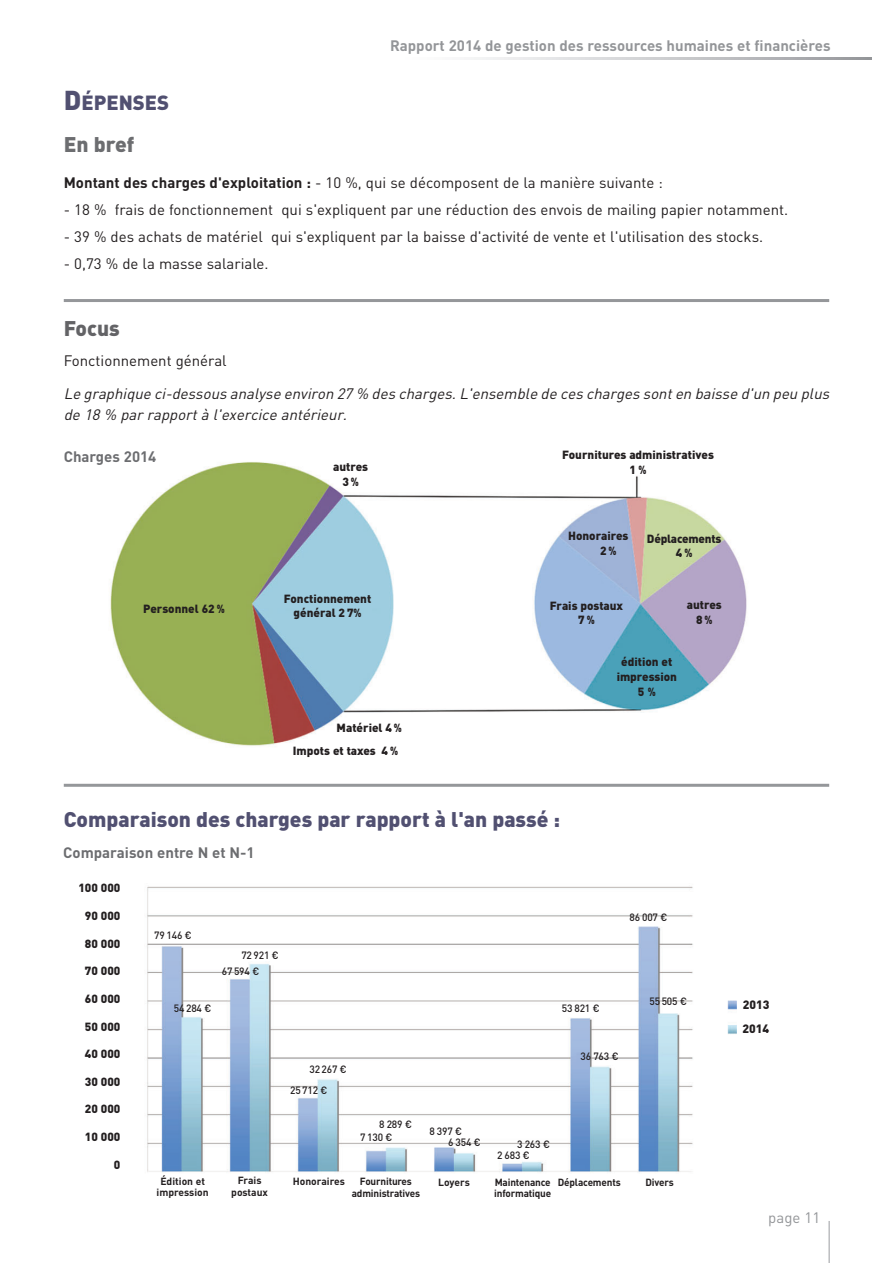
<style>
.page{position:relative;width:893px;height:1263px;background:#fff}
.page>*{position:absolute;margin:0;border:0;box-sizing:border-box;transform-origin:0 0}
.t1{font:900 21px "DIN Pro";color:#515071}
.t2{font:900 21px "DIN Pro";color:#6c6d70}
.t3{font:900 21px "DIN Pro";color:#636366}
.t4{font:900 20.25px "DIN Pro";color:#515071}
.t5{font:15px "DIN Pro";color:#231f20}
.t6{font:italic 15px/21px "DIN Pro";color:#231f20}
.t7{font:700 15px "DIN Pro";color:#939598}
.t8{font:700 15px "DIN Pro";color:#6c6d70}
.t9{font:15px "DIN Pro";color:#939598}
.t10{font:900 12px/24.5px "DIN Pro";color:#231f20}
.t11{font:900 11.7px/14.7px "DIN Pro";color:#231f20;text-align:center}
.t12{font:500 10.5px/11.2px "DIN Pro";letter-spacing:-.015em;color:#231f20}
.t13{font:700 10.35px/11.7px "DIN Pro";letter-spacing:-.015em;color:#231f20;text-align:center}
.s1{font-size:27px}
.s2{font-weight:700}
</style>
<div class="page">
<hr style="left:828px;top:1221px;width:2px;height:42px;background:#bcbdc0">
<hr style="left:64px;top:299px;width:765px;height:3px;background:#95979a">
<img style="left:110px;top:462px;width:637px;height:284px">
<hr style="left:64px;top:784px;width:765px;height:3px;background:#95979a">
<img style="left:147px;top:886px;width:590px;height:287px">
<h2 class="t4" style="left:64px;top:89px;width:107px"><span class="s1">D</span>ÉPENSES</h2>
<p class="t7" style="left:390px;top:35px;width:442px">Rapport 2014 de gestion des ressources humaines et financières</p>
<h1 class="t2" style="left:64px;top:130px;width:72px">En bref</h1>
<p class="t5" style="left:64px;top:173px;width:601px"><span class="s2">Montant des charges d'exploitation :</span> - 10 %, qui se décomposent de la manière suivante :</p>
<p class="t5" style="left:64px;top:200px;width:726px">- 18 % frais de fonctionnement qui s'expliquent par une réduction des envois de mailing papier notamment.</p>
<p class="t5" style="left:64px;top:227px;width:701px">- 39 % des achats de matériel qui s'expliquent par la baisse d'activité de vente et l'utilisation des stocks.</p>
<p class="t5" style="left:64px;top:254px;width:206px">- 0,73 % de la masse salariale.</p>
<h1 class="t3" style="left:64px;top:315px;width:58px">Focus</h1>
<p class="t5" style="left:64px;top:351px;width:164px">Fonctionnement général</p>
<p class="t6" style="left:64px;top:383px;width:771px">Le graphique ci-dessous analyse environ 27 % des charges. L'ensemble de ces charges sont en baisse d'un peu plus de 18 % par rapport à l'exercice antérieur.</p>
<p class="t8" style="left:64px;top:447px;width:94px">Charges 2014</p>
<p class="t11" style="left:333px;top:459px;width:36px">autres<br>3%</p>
<p class="t11" style="left:143px;top:600px;width:83px">Personnel 62 %</p>
<p class="t11" style="left:284px;top:590px;width:89px">Fonctionnement général 2 7%</p>
<p class="t11" style="left:293px;top:715px;width:111px;line-height:23.5px;text-align:left;text-indent:44px">Matériel 4 %<br>Impots et taxes 4 %</p>
<p class="t11" style="left:562px;top:447px;width:153px">Fournitures administratives<br>1%</p>
<p class="t11" style="left:600px;top:528px;width:30px;text-align:left;text-indent:-32px">Honoraires<br>2%</p>
<p class="t11" style="left:647px;top:530px;width:76px">Déplacements<br>4%</p>
<p class="t11" style="left:550px;top:598px;width:75px">Frais postaux<br>7%</p>
<p class="t11" style="left:617px;top:654px;width:62px">édition et impression<br>5 %</p>
<p class="t11" style="left:687px;top:597px;width:36px">autres<br>8%</p>
<h1 class="t1" style="left:64px;top:805px;width:498px">Comparaison des charges par rapport à l'an passé :</h1>
<p class="t8" style="left:63px;top:843px;width:193px">Comparaison entre N et N-1</p>
<p class="t11" style="left:78px;top:880px;width:44px">100 000</p>
<p class="t11" style="left:85px;top:908px;width:37px">90 000</p>
<p class="t11" style="left:85px;top:936px;width:37px">80 000</p>
<p class="t11" style="left:85px;top:963px;width:37px">70 000</p>
<p class="t11" style="left:85px;top:991px;width:37px">60 000</p>
<p class="t11" style="left:85px;top:1018px;width:37px">50 000</p>
<p class="t11" style="left:85px;top:1046px;width:37px">40 000</p>
<p class="t11" style="left:85px;top:1074px;width:37px">30 000</p>
<p class="t11" style="left:85px;top:1101px;width:37px">20 000</p>
<p class="t11" style="left:85px;top:1129px;width:37px">10 000</p>
<p class="t11" style="left:114px;top:1156px;width:8px">0</p>
<p class="t12" style="left:154px;top:929px;width:39px">79 146 €</p>
<p class="t12" style="left:241px;top:949px;width:39px">72 921 €</p>
<p class="t12" style="left:222px;top:965px;width:39px">67 594 €</p>
<p class="t12" style="left:174px;top:1002px;width:39px">54 284 €</p>
<p class="t12" style="left:309px;top:1063px;width:39px">32 267 €</p>
<p class="t12" style="left:290px;top:1084px;width:39px">25 712 €</p>
<p class="t12" style="left:379px;top:1118px;width:34px">8289 €</p>
<p class="t12" style="left:360px;top:1131px;width:34px">7130 €</p>
<p class="t12" style="left:629px;top:911px;width:39px">86 007 €</p>
<p class="t12" style="left:562px;top:1002px;width:39px">53 821 €</p>
<p class="t12" style="left:581px;top:1050px;width:39px">36 763 €</p>
<p class="t12" style="left:448px;top:1125px;width:34px;text-indent:-19px">8397 €<br>6354 €</p>
<p class="t12" style="left:517px;top:1138px;width:34px">3263 €</p>
<p class="t12" style="left:497px;top:1149px;width:34px">2683 €</p>
<p class="t12" style="left:649px;top:995px;width:39px">55 505 €</p>
<p class="t13" style="left:157px;top:1174px;width:54px">Édition et impression</p>
<p class="t13" style="left:231px;top:1174px;width:38px">Frais postaux</p>
<p class="t13" style="left:293px;top:1174px;width:54px">Honoraires</p>
<p class="t13" style="left:352px;top:1175px;width:70px">Fournitures administratives</p>
<p class="t13" style="left:438px;top:1175px;width:33px">Loyers</p>
<p class="t13" style="left:494px;top:1175px;width:58px;text-align:left">Maintenance informatique</p>
<p class="t13" style="left:558px;top:1175px;width:64px">Déplacements</p>
<p class="t13" style="left:645px;top:1175px;width:30px">Divers</p>
<p class="t10" style="left:742px;top:992px;width:29px">2013<br>2014</p>
<p class="t9" style="left:768px;top:1207px;width:53px">page 11</p>
</div>
